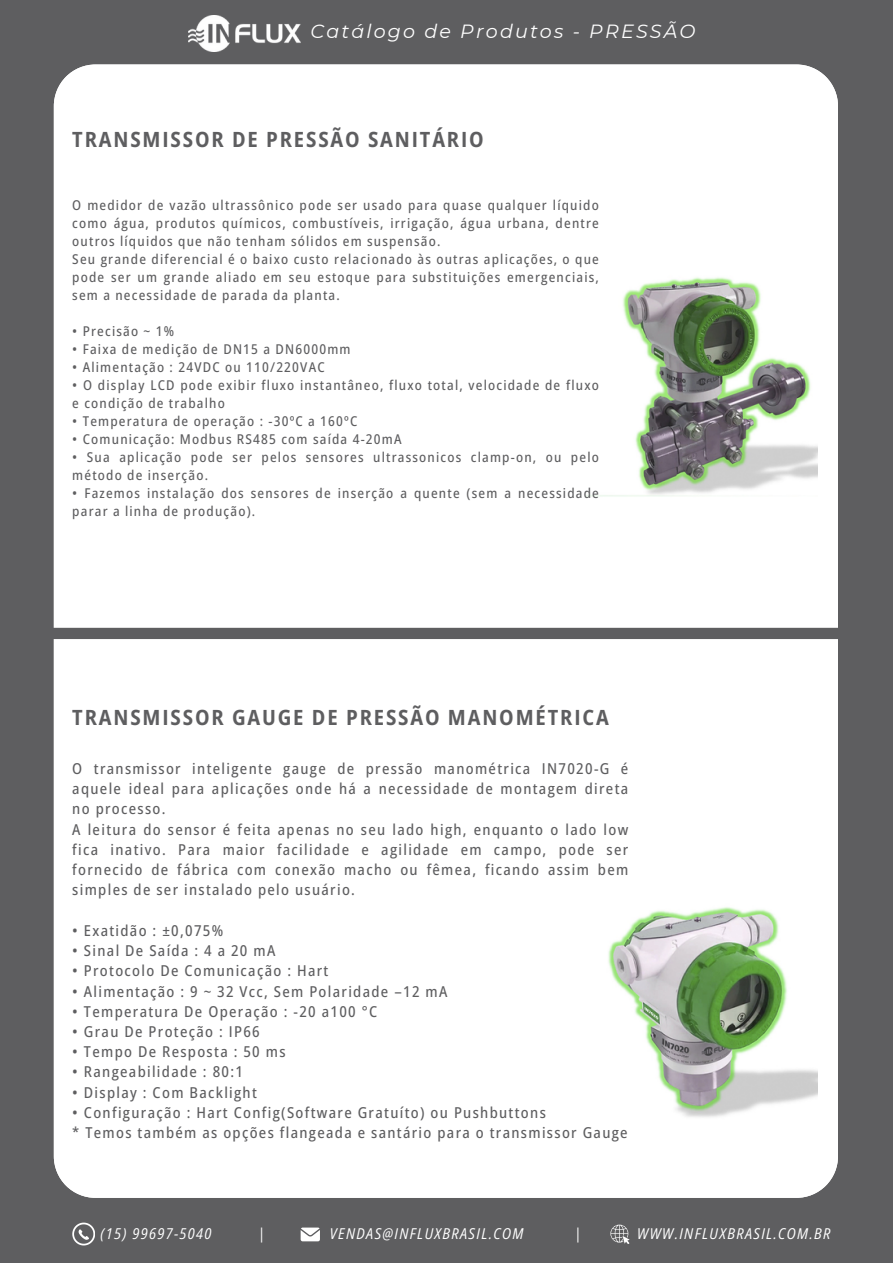
<style>
.page{position:relative;width:893px;height:1264px;background:#fff}
.page>*{position:absolute;margin:0;border:0;box-sizing:border-box;transform-origin:0 0}
.t1{font:700 semi-condensed 21px "Open Sans";letter-spacing:.09em;color:#5e5e60}
.t2{font:italic 19.05px "Montserrat";letter-spacing:.115em;color:#fff}
.t3{font:500 semi-condensed 15px/20.2px "Open Sans";letter-spacing:.09em;color:#5e5e60;text-align:justify}
.t4{font:italic semi-condensed 15px "Open Sans";letter-spacing:.09em;color:#fff}
.t5{font:500 semi-condensed 13.5px/18px "Open Sans";letter-spacing:.09em;color:#5e5e60}
</style>
<div class="page">
<div style="left:0;top:0;width:892px;height:1262px;background:#5e5e60"></div>
<div style="left:54px;top:64px;width:783px;height:1133px;background:#fff"></div>
<svg style="left:300px;top:1227px;width:20px;height:13px"></svg>
<svg style="left:72px;top:1222px;width:23px;height:22px"></svg>
<svg style="left:610px;top:1224px;width:19px;height:19px"></svg>
<div style="left:0;top:627px;width:892px;height:12px;background:#5e5e60"></div>
<img style="left:586px;top:272px;width:231px;height:226px">
<img style="left:577px;top:894px;width:240px;height:235px">
<img style="left:188px;top:15px;width:112px;height:36px">
<p class="t2" style="left:310px;top:20px;width:386px">Catálogo de Produtos - PRESSÃO</p>
<p class="t1" style="left:72px;top:124px;width:413px">TRANSMISSOR DE PRESSÃO SANITÁRIO</p>
<p class="t5" style="left:72px;top:196px;width:528px;text-align:justify">O medidor de vazão ultrassônico pode ser usado para quase qualquer líquido como água, produtos químicos, combustíveis, irrigação, água urbana, dentre outros líquidos que não tenham sólidos em suspensão.</p>
<p class="t5" style="left:72px;top:249px;width:528px;text-align:justify">Seu grande diferencial é o baixo custo relacionado às outras aplicações, o que pode ser um grande aliado em seu estoque para substituições emergenciais, sem a necessidade de parada da planta.</p>
<p class="t5" style="left:72px;top:321px;width:103px">• Precisão ~ 1%</p>
<p class="t5" style="left:72px;top:339px;width:280px">• Faixa de medição de DN15 a DN6000mm</p>
<p class="t5" style="left:72px;top:357px;width:254px">• Alimentação : 24VDC ou 110/220VAC</p>
<p class="t5" style="left:72px;top:375px;width:528px">• O display LCD pode exibir fluxo instantâneo, fluxo total, velocidade de fluxo e condição de trabalho</p>
<p class="t5" style="left:72px;top:411px;width:286px">• Temperatura de operação : -30ºC a 160ºC</p>
<p class="t5" style="left:72px;top:429px;width:331px">• Comunicação: Modbus RS485 com saída 4-20mA</p>
<p class="t5" style="left:72px;top:447px;width:528px">• Sua aplicação pode ser pelos sensores ultrassonicos clamp-on, ou pelo método de inserção.</p>
<p class="t5" style="left:72px;top:483px;width:528px">• Fazemos instalação dos sensores de inserção a quente (sem a necessidade parar a linha de produção).</p>
<p class="t1" style="left:72px;top:702px;width:538px">TRANSMISSOR GAUGE DE PRESSÃO MANOMÉTRICA</p>
<p class="t3" style="left:72px;top:758px;width:557px">O transmissor inteligente gauge de pressão manométrica IN7020-G é aquele ideal para aplicações onde há a necessidade de montagem direta no processo.</p>
<p class="t3" style="left:72px;top:818px;width:557px">A leitura do sensor é feita apenas no seu lado high, enquanto o lado low fica inativo. Para maior facilidade e agilidade em campo, pode ser fornecido de fábrica com conexão macho ou fêmea, ficando assim bem simples de ser instalado pelo usuário.</p>
<p class="t3" style="left:72px;top:919px;width:152px">• Exatidão : ±0,075%</p>
<p class="t3" style="left:72px;top:940px;width:204px">• Sinal De Saída : 4 a 20 mA</p>
<p class="t3" style="left:72px;top:960px;width:257px">• Protocolo De Comunicação : Hart</p>
<p class="t3" style="left:72px;top:980px;width:376px">• Alimentação : 9 ~ 32 Vcc, Sem Polaridade –12 mA</p>
<p class="t3" style="left:72px;top:1000px;width:306px">• Temperatura De Operação : -20 a100 °C</p>
<p class="t3" style="left:72px;top:1021px;width:189px">• Grau De Proteção : IP66</p>
<p class="t3" style="left:72px;top:1041px;width:215px">• Tempo De Resposta : 50 ms</p>
<p class="t3" style="left:72px;top:1061px;width:172px">• Rangeabilidade : 80:1</p>
<p class="t3" style="left:72px;top:1081px;width:186px">• Display : Com Backlight</p>
<p class="t3" style="left:72px;top:1101px;width:475px">• Configuração : Hart Config(Software Gratuíto) ou Pushbuttons</p>
<p class="t3" style="left:72px;top:1122px;width:557px">* Temos também as opções flangeada e santário para o transmissor Gauge</p>
<p class="t4" style="left:100px;top:1223px;width:112px">(15) 99697-5040</p>
<p class="t4" style="left:258px;top:1223px;width:8px">|</p>
<p class="t4" style="left:330px;top:1223px;width:195px">VENDAS@INFLUXBRASIL.COM</p>
<p class="t4" style="left:574px;top:1223px;width:8px">|</p>
<p class="t4" style="left:637px;top:1223px;width:195px">WWW.INFLUXBRASIL.COM.BR</p>
</div>
